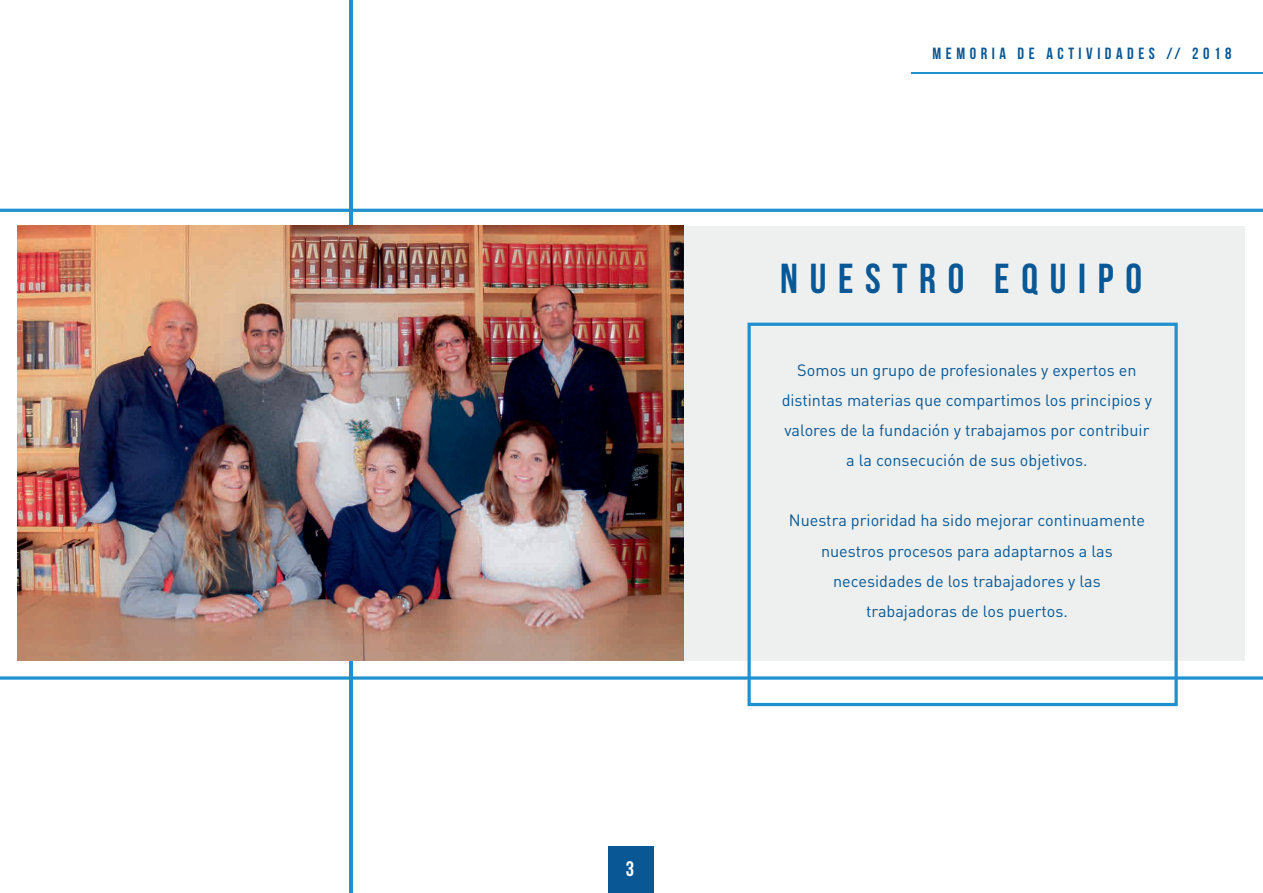
<style>
.page{position:relative;width:1263px;height:893px;background:#fff}
.page>*{position:absolute;margin:0;border:0;box-sizing:border-box;transform-origin:0 0}
.t1{font:700 41.85px "Bebas Neue";letter-spacing:.28em;color:#095794}
.t2{font:700 21px "Bebas Neue";color:#fff}
.t3{font:16.2px/30.2px "DIN Pro";color:#095794;text-align:center}
.t4{font:16.2px "Bebas Neue";letter-spacing:.28em;color:#095794}
</style>
<div class="page">
<hr style="left:349px;top:0;width:3px;height:893px;background:#1f91d1">
<div style="left:684px;top:226px;width:560px;height:434px;background:#eef0ef"></div>
<hr style="left:912px;top:73px;width:351px;height:1px;background:#1f91d1">
<img style="left:17px;top:226px;width:667px;height:434px">
<div style="left:608px;top:847px;width:45px;height:46px;background:#095794"></div>
<svg style="left:747px;top:323px;width:431px;height:383px"></svg>
<hr style="left:0;top:209px;width:1263px;height:3px;background:#1f91d1">
<svg style="left:0;top:676px;width:1263px;height:4px;background:#48a5d9"></svg>
<p class="t2" style="left:626px;top:857px;width:10px">3</p>
<p class="t4" style="left:932px;top:45px;width:300px">MEMORIA DE ACTIVIDADES // 2018</p>
<h1 class="t1" style="left:780px;top:256px;width:363px">NUESTRO EQUIPO</h1>
<p class="t3" style="left:782px;top:353px;width:372px">Somos un grupo de profesionales y expertos en distintas materias que compartimos los principios y valores de la fundación y trabajamos por contribuir a la consecución de sus objetivos.</p>
<p class="t3" style="left:789px;top:504px;width:358px">Nuestra prioridad ha sido mejorar continuamente nuestros procesos para adaptarnos a las necesidades de los trabajadores y las trabajadoras de los puertos.</p>
</div>
